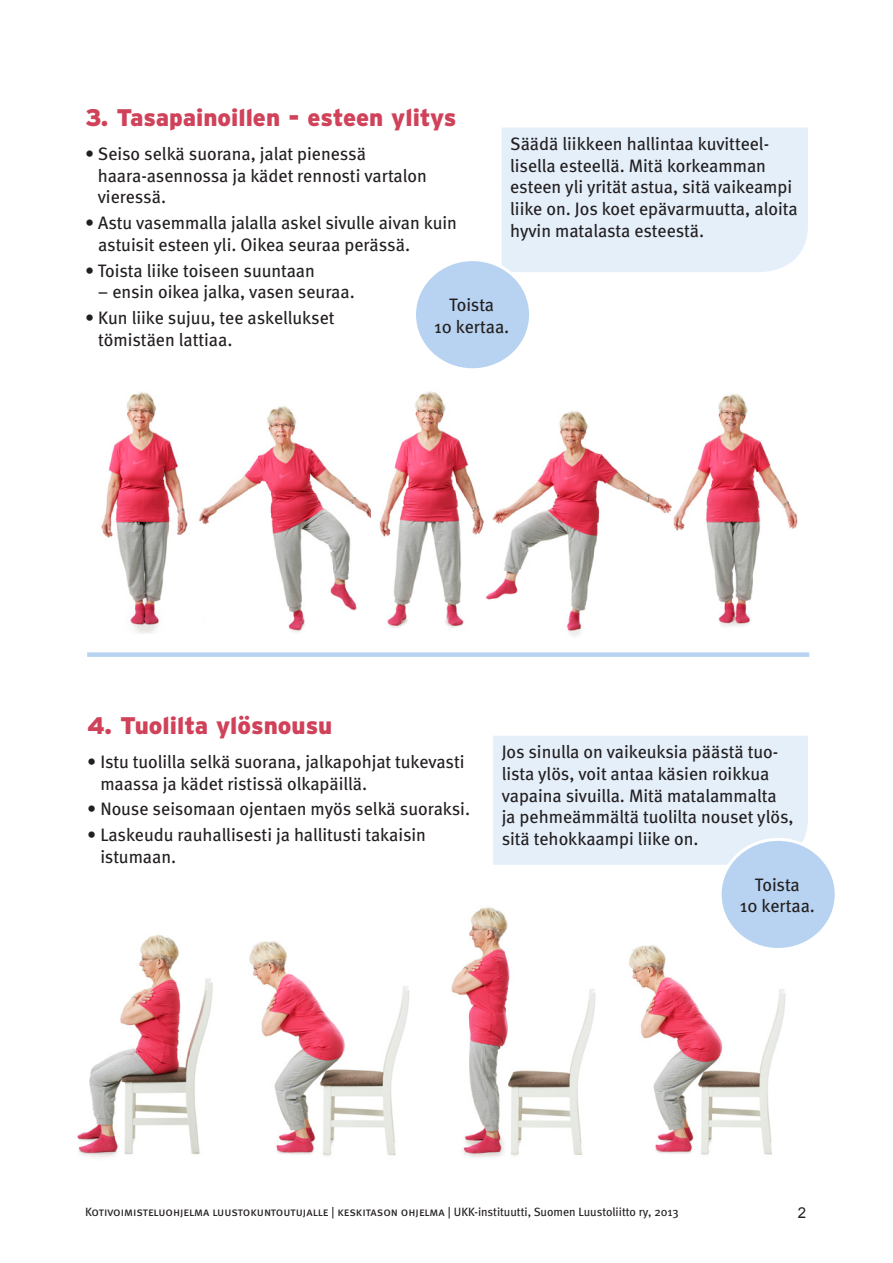
<style>
.page{position:relative;width:893px;height:1263px;background:#fff}
.page>*{position:absolute;margin:0;border:0;box-sizing:border-box;transform-origin:0 0}
.ots{font:900 24px "Interstate";color:#d0425a}
.leipis{font:18px/21.6px "Meta";color:#231f20}
.pallo{font:18px "Meta";letter-spacing:-.005em;color:#231f20}
.t1{font:15px "Arial";color:#231f20}
.t2{font:12px "Meta Book Caps";letter-spacing:-.005em;color:#231f20}
.s1{font-family:"Meta"}
</style>
<div class="page">
<img style="left:673px;top:394px;width:125px;height:233px">
<img style="left:199px;top:406px;width:172px;height:227px">
<img style="left:379px;top:391px;width:105px;height:237px">
<img style="left:486px;top:411px;width:186px;height:225px">
<img style="left:101px;top:392px;width:87px;height:242px">
<img style="left:77px;top:934px;width:136px;height:224px">
<img style="left:249px;top:941px;width:161px;height:215px">
<img style="left:451px;top:907px;width:145px;height:251px">
<img style="left:629px;top:945px;width:157px;height:211px">
<div style="left:493px;top:736px;width:315px;height:129px;background:#e4effa"></div>
<div style="left:502px;top:128px;width:306px;height:144px;background:#e4effa"></div>
<div style="left:87px;top:652px;width:722px;height:5px;background:#b7d3f1"></div>
<div style="left:414px;top:260px;width:117px;height:110px;background:#b7d3f1;border-radius:50%"></div>
<div style="left:413px;top:258px;width:119px;height:113px;border:3px solid #fff;border-radius:50%"></div>
<div style="left:720px;top:839px;width:116px;height:110px;background:#b7d3f1;border-radius:50%"></div>
<div style="left:719px;top:838px;width:119px;height:113px;border:3px solid #fff;border-radius:50%"></div>
<p class="ots" style="left:85px;top:103px;width:373px">3. Tasapainoillen - esteen ylitys</p>
<p class="leipis" style="left:98px;top:143px;width:331px;text-indent:-13px">• Seiso selkä suorana, jalat pienessä haara-asennossa ja kädet rennosti vartalon vieressä.</p>
<p class="leipis" style="left:98px;top:212px;width:360px;text-indent:-13px">• Astu vasemmalla jalalla askel sivulle aivan kuin astuisit esteen yli. Oikea seuraa perässä.</p>
<p class="leipis" style="left:85px;top:259px;width:231px">• Toista liike toiseen suuntaan</p>
<p class="leipis" style="left:98px;top:281px;width:258px">– ensin oikea jalka, vasen seuraa.</p>
<p class="leipis" style="left:98px;top:307px;width:238px;text-indent:-13px">• Kun liike sujuu, tee askellukset tömistäen lattiaa.</p>
<p class="leipis" style="left:510px;top:133px;width:289px">Säädä liikkeen hallintaa kuvitteel&shy;lisella esteellä. Mitä korkeamman esteen yli yrität astua, sitä vaikeampi liike on. Jos koet epävarmuutta, aloita hyvin matalasta esteestä.</p>
<p class="pallo" style="left:449px;top:294px;width:46px">Toista</p>
<p class="pallo" style="left:434px;top:316px;width:77px">10 kertaa.</p>
<p class="ots" style="left:87px;top:711px;width:247px">4. Tuolilta ylösnousu</p>
<p class="leipis" style="left:100px;top:751px;width:366px;text-indent:-13px">• Istu tuolilla selkä suorana, jalkapohjat tukevasti maassa ja kädet ristissä olkapäillä.</p>
<p class="leipis" style="left:87px;top:798px;width:384px">• Nouse seisomaan ojentaen myös selkä suoraksi.</p>
<p class="leipis" style="left:100px;top:824px;width:327px;text-indent:-13px">• Laskeudu rauhallisesti ja hallitusti takaisin istumaan.</p>
<p class="leipis" style="left:502px;top:741px;width:294px">Jos sinulla on vaikeuksia päästä tuo&shy;lista ylös, voit antaa käsien roikkua vapaina sivuilla. Mitä matalammalta ja pehmeämmältä tuolilta nouset ylös, sitä tehokkaampi liike on.</p>
<p class="pallo" style="left:755px;top:874px;width:46px">Toista</p>
<p class="pallo" style="left:740px;top:895px;width:77px">10 kertaa.</p>
<p class="t2" style="left:85px;top:1205px;width:595px">Kotivoimisteluohjelma luustokuntoutujalle | keskitason ohjelma | <span class="s1">UKK-instituutti, Suomen Luustoliitto ry, 2013</span></p>
<p class="t1" style="left:798px;top:1202px;width:10px">2</p>
</div>
